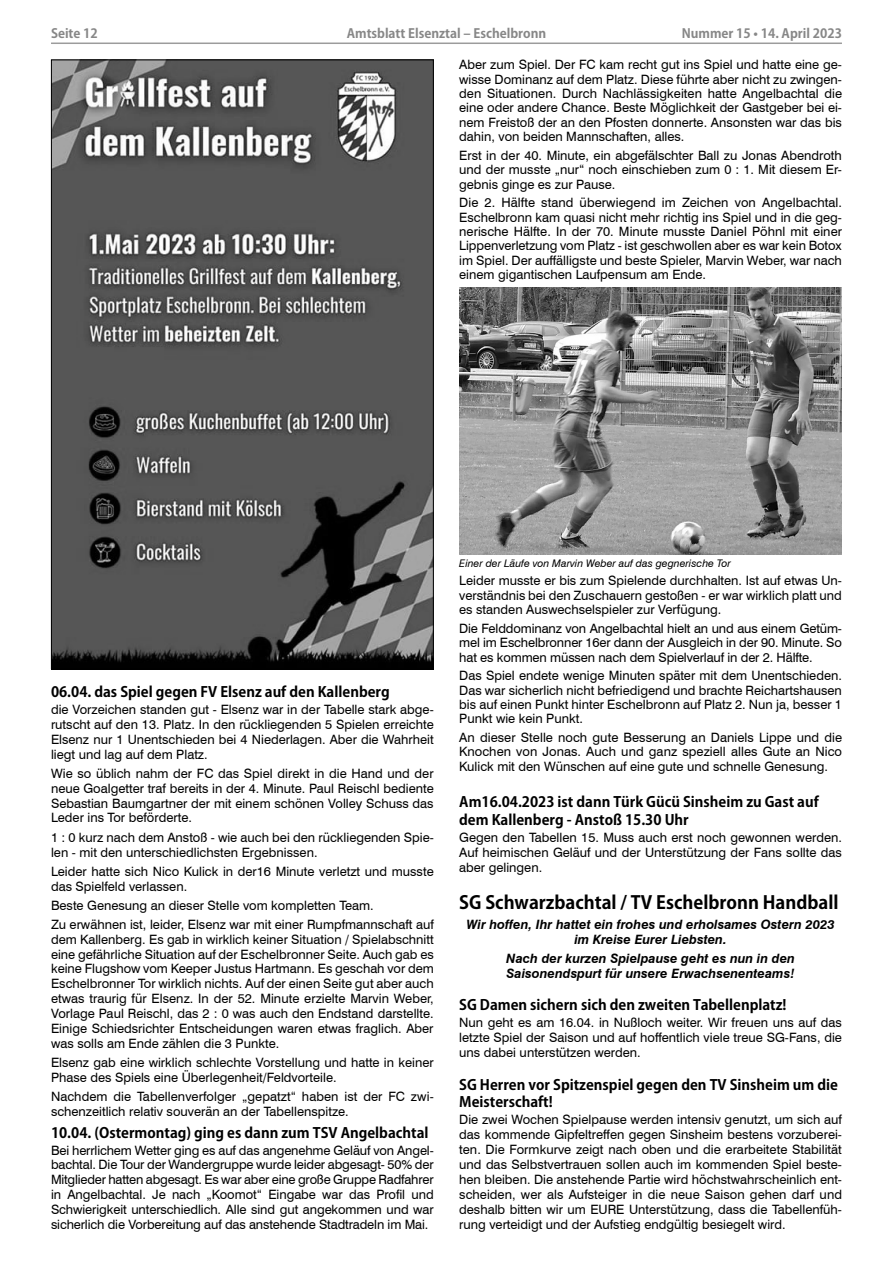
<style>
.page{position:relative;width:893px;height:1263px;background:#fff}
.page>*{position:absolute;margin:0;border:0;box-sizing:border-box;transform-origin:0 0}
.Überschrift2_Kozuka{font:700 18px "Koz Go Pro";color:#000}
.Überschrift_3_Kozuka{font:700 14.25px/17.4px "Koz Go Pro";color:#000}
.Fließtext_8_5{font:12.9px/14.9px "Swiss 721 BT";color:#000;text-align:justify}
.Fließtext_8_5-2{font:italic 700 12.9px/15px "Swiss 721 BT";color:#000;text-align:center}
.t1{font:700 12.75px "Koz Go Pro";color:#878787}
.Fließtext_8_5-3{font:italic 10.5px "Swiss 721 BT";color:#000}
</style>
<div class="page">
<hr style="left:51px;top:43px;width:791px;height:1px;background:#9c9c9c">
<img style="left:53px;top:62px;width:379px;height:605px">
<img style="left:459px;top:288px;width:383px;height:267px">
<p class="t1" style="left:51px;top:25px;width:48px">Seite 12</p>
<p class="t1" style="left:347px;top:25px;width:201px">Amtsblatt Elsenztal – Eschelbronn</p>
<p class="t1" style="left:682px;top:25px;width:162px">Nummer 15 • 14. April 2023</p>
<p class="Fließtext_8_5" style="left:459px;top:57px;width:384px;line-height:14.4px">Aber zum Spiel. Der FC kam recht gut ins Spiel und hatte eine ge&shy;wisse Dominanz auf dem Platz. Diese führte aber nicht zu zwingen&shy;den Situationen. Durch Nachlässigkeiten hatte Angelbachtal die eine oder andere Chance. Beste Möglichkeit der Gastgeber bei ei&shy;nem Freistoß der an den Pfosten donnerte. Ansonsten war das bis dahin, von beiden Mannschaften, alles.</p>
<p class="Fließtext_8_5" style="left:459px;top:148px;width:384px;line-height:14.4px">Erst in der 40. Minute, ein abgefälschter Ball zu Jonas Abendroth und der musste „nur“ noch einschieben zum 0 : 1. Mit diesem Er&shy;gebnis ginge es zur Pause.</p>
<p class="Fließtext_8_5" style="left:459px;top:195px;width:384px;line-height:14.4px">Die 2. Hälfte stand überwiegend im Zeichen von Angelbachtal.<br>Eschelbronn kam quasi nicht mehr richtig ins Spiel und in die geg&shy;nerische Hälfte. In der 70. Minute musste Daniel Pöhnl mit einer Lippenverletzung vom Platz - ist geschwollen aber es war kein Botox im Spiel. Der auffälligste und beste Spieler, Marvin Weber, war nach einem gigantischen Laufpensum am Ende.</p>
<p class="Überschrift_3_Kozuka" style="left:51px;top:684px;width:340px">06.04. das Spiel gegen FV Elsenz auf den Kallenberg</p>
<p class="Fließtext_8_5" style="left:51px;top:701px;width:384px">die Vorzeichen standen gut - Elsenz war in der Tabelle stark abge&shy;rutscht auf den 13. Platz. In den rückliegenden 5 Spielen erreichte Elsenz nur 1 Unentschieden bei 4 Niederlagen. Aber die Wahrheit liegt und lag auf dem Platz.</p>
<p class="Fließtext_8_5" style="left:51px;top:765px;width:384px">Wie so üblich nahm der FC das Spiel direkt in die Hand und der neue Goalgetter traf bereits in der 4. Minute. Paul Reischl bediente Sebastian Baumgartner der mit einem schönen Volley Schuss das Leder ins Tor beförderte.</p>
<p class="Fließtext_8_5" style="left:51px;top:829px;width:384px">1 : 0 kurz nach dem Anstoß - wie auch bei den rückliegenden Spie&shy;len - mit den unterschiedlichsten Ergebnissen.</p>
<p class="Fließtext_8_5" style="left:51px;top:863px;width:384px">Leider hatte sich Nico Kulick in der16 Minute verletzt und musste das Spielfeld verlassen.</p>
<p class="Fließtext_8_5" style="left:51px;top:897px;width:324px">Beste Genesung an dieser Stelle vom kompletten Team.</p>
<p class="Fließtext_8_5" style="left:51px;top:916px;width:384px">Zu erwähnen ist, leider, Elsenz war mit einer Rumpfmannschaft auf dem Kallenberg. Es gab in wirklich keiner Situation / Spielabschnitt eine gefährliche Situation auf der Eschelbronner Seite. Auch gab es keine Flugshow vom Keeper Justus Hartmann. Es geschah vor dem Eschelbronner Tor wirklich nichts. Auf der einen Seite gut aber auch etwas traurig für Elsenz. In der 52. Minute erzielte Marvin Weber, Vorlage Paul Reischl, das 2 : 0 was auch den Endstand darstellte.<br>Einige Schiedsrichter Entscheidungen waren etwas fraglich. Aber was solls am Ende zählen die 3 Punkte.</p>
<p class="Fließtext_8_5" style="left:51px;top:1054px;width:384px">Elsenz gab eine wirklich schlechte Vorstellung und hatte in keiner<br>Phase des Spiels eine Überlegenheit/Feldvorteile.</p>
<p class="Fließtext_8_5" style="left:51px;top:1088px;width:384px">Nachdem die Tabellenverfolger „gepatzt“ haben ist der FC zwi&shy;schenzeitlich relativ souverän an der Tabellenspitze.</p>
<p class="Überschrift_3_Kozuka" style="left:51px;top:1124px;width:379px">10.04. (Ostermontag) ging es dann zum TSV Angelbachtal</p>
<p class="Fließtext_8_5" style="left:51px;top:1142px;width:384px">Bei herrlichem Wetter ging es auf das angenehme Geläuf von Angel&shy;bachtal. Die Tour der Wandergruppe wurde leider abgesagt- 50% der Mitglieder hatten abgesagt. Es war aber eine große Gruppe Radfahrer in Angelbachtal. Je nach „Koomot“ Eingabe war das Profil und Schwierigkeit unterschiedlich. Alle sind gut angekommen und war sicherlich die Vorbereitung auf das anstehende Stadtradeln im Mai.</p>
<p class="Fließtext_8_5-3" style="left:459px;top:556px;width:273px">Einer der Läufe von Marvin Weber auf das gegnerische Tor</p>
<p class="Fließtext_8_5" style="left:459px;top:573px;width:384px;line-height:14.4px">Leider musste er bis zum Spielende durchhalten. Ist auf etwas Un&shy;verständnis bei den Zuschauern gestoßen - er war wirklich platt und es standen Auswechselspieler zur Verfügung.</p>
<p class="Fließtext_8_5" style="left:459px;top:620px;width:384px;line-height:14.4px">Die Felddominanz von Angelbachtal hielt an und aus einem Getüm&shy;mel im Eschelbronner 16er dann der Ausgleich in der 90. Minute. So hat es kommen müssen nach dem Spielverlauf in der 2. Hälfte.</p>
<p class="Fließtext_8_5" style="left:459px;top:668px;width:384px;line-height:14.4px">Das Spiel endete wenige Minuten später mit dem Unentschieden.<br>Das war sicherlich nicht befriedigend und brachte Reichartshausen bis auf einen Punkt hinter Eschelbronn auf Platz 2. Nun ja, besser 1<br>Punkt wie kein Punkt.</p>
<p class="Fließtext_8_5" style="left:459px;top:730px;width:384px;line-height:14.4px">An dieser Stelle noch gute Besserung an Daniels Lippe und die Knochen von Jonas. Auch und ganz speziell alles Gute an Nico Kulick mit den Wünschen auf eine gute und schnelle Genesung.</p>
<p class="Überschrift_3_Kozuka" style="left:459px;top:794px;width:361px">Am16.04.2023 ist dann Türk Gücü Sinsheim zu Gast auf dem Kallenberg - Anstoß 15.30 Uhr</p>
<p class="Fließtext_8_5" style="left:459px;top:829px;width:384px">Gegen den Tabellen 15. Muss auch erst noch gewonnen werden.<br>Auf heimischen Geläuf und der Unterstützung der Fans sollte das aber gelingen.</p>
<p class="Überschrift2_Kozuka" style="left:459px;top:891px;width:381px">SG Schwarzbachtal / TV Eschelbronn Handball</p>
<p class="Fließtext_8_5-2" style="left:466px;top:916px;width:370px">Wir hoffen, Ihr hattet ein frohes und erholsames Ostern 2023 im Kreise Eurer Liebsten.</p>
<p class="Fließtext_8_5-2" style="left:506px;top:950px;width:290px;text-align:left">Nach der kurzen Spielpause geht es nun in den<br>Saisonendspurt für unsere Erwachsenenteams!</p>
<p class="Überschrift_3_Kozuka" style="left:459px;top:997px;width:329px">SG Damen sichern sich den zweiten Tabellenplatz!</p>
<p class="Fließtext_8_5" style="left:459px;top:1015px;width:384px">Nun geht es am 16.04. in Nußloch weiter. Wir freuen uns auf das letzte Spiel der Saison und auf hoffentlich viele treue SG-Fans, die uns dabei unterstützen werden.</p>
<p class="Überschrift_3_Kozuka" style="left:459px;top:1076px;width:380px">SG Herren vor Spitzenspiel gegen den TV Sinsheim um die<br>Meisterschaft!</p>
<p class="Fließtext_8_5" style="left:459px;top:1111px;width:384px">Die zwei Wochen Spielpause werden intensiv genutzt, um sich auf das kommende Gipfeltreffen gegen Sinsheim bestens vorzuberei&shy;ten. Die Formkurve zeigt nach oben und die erarbeitete Stabilität und das Selbstvertrauen sollen auch im kommenden Spiel beste&shy;hen bleiben. Die anstehende Partie wird höchstwahrscheinlich ent&shy;scheiden, wer als Aufsteiger in die neue Saison gehen darf und deshalb bitten wir um EURE Unterstützung, dass die Tabellenfüh&shy;rung verteidigt und der Aufstieg endgültig besiegelt wird.</p>
</div>
